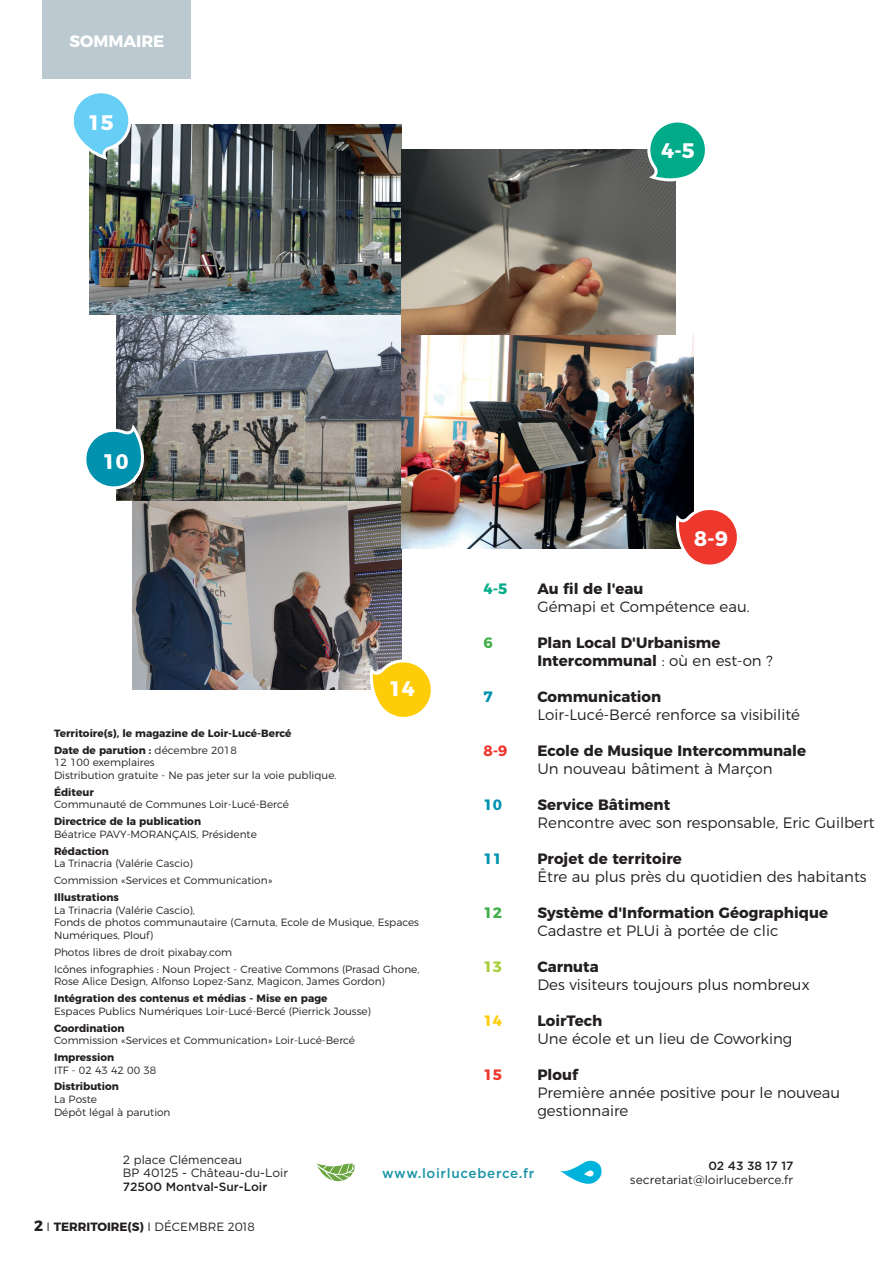
<style>
.page{position:relative;width:893px;height:1263px;background:#fff}
.page>*{position:absolute;margin:0;border:0;box-sizing:border-box;transform-origin:0 0}
.t1{font:700 21px "Montserrat";color:#fff}
.t2{font:700 16.5px "Montserrat";color:#fff}
.t3{font:300 15px/18px "Montserrat";color:#231f20}
.t4{font:700 15px/18px "Montserrat";color:#231f20}
.t5{font:700 15px "Montserrat";color:#0092ae}
.t6{font:700 15px "Montserrat";color:#ee372d}
.t7{font:700 15px "Montserrat";color:#00ab89}
.t8{font:700 15px "Montserrat";color:#40ae49}
.t9{font:700 15px "Montserrat";color:#a6ce39}
.t10{font:700 15px "Montserrat";color:#fecd08}
.t11{font:500 13.5px "Gotham";letter-spacing:.05em;color:#1994a7}
.t12{font:12px/13.5px "Gotham";color:#231f20}
.t13{font:500 12px "Gotham";color:#231f20}
.t14{font:300 12px "Montserrat";color:#231f20}
.t15{font:300 10.5px/12.6px "Montserrat";color:#231f20}
.t16{font:700 10.5px "Montserrat";color:#231f20}
.s1{font-weight:700}
.s2{font-weight:300}
.s3{font-weight:700;font-size:15px}
</style>
<div class="page">
<img style="left:132px;top:500px;width:270px;height:190px">
<img style="left:116px;top:314px;width:286px;height:186px">
<img style="left:89px;top:124px;width:313px;height:190px">
<img style="left:402px;top:334px;width:292px;height:214px">
<img style="left:402px;top:150px;width:273px;height:184px">
<div style="left:43px;top:0;width:148px;height:79px;background:#bcc9d0"></div>
<svg style="left:646px;top:122px;width:59px;height:61px"></svg>
<img style="left:73px;top:93px;width:62px;height:121px">
<svg style="left:675px;top:506px;width:62px;height:59px"></svg>
<svg style="left:316px;top:1163px;width:39px;height:18px"></svg>
<svg style="left:560px;top:1160px;width:42px;height:24px"></svg>
<svg style="left:369px;top:658px;width:62px;height:59px"></svg>
<svg style="left:86px;top:426px;width:57px;height:65px"></svg>
<p class="t2" style="left:69px;top:27px;width:96px">SOMMAIRE</p>
<p class="t1" style="left:88px;top:105px;width:27px">15</p>
<p class="t1" style="left:661px;top:133px;width:35px">4-5</p>
<p class="t1" style="left:389px;top:671px;width:27px">14</p>
<p class="t16" style="left:54px;top:724px;width:239px">Territoire(s), le magazine de Loir-Lucé-Bercé</p>
<p class="t15" style="left:54px;top:743px;width:284px"><span class="s1">Date de parution :</span> décembre 2018<br>12 100 exemplaires<br>Distribution gratuite - Ne pas jeter sur la voie publique.</p>
<p class="t15" style="left:54px;top:785px;width:236px"><span class="s1">Éditeur<br></span>Communauté de Communes Loir-Lucé-Bercé</p>
<p class="t15" style="left:54px;top:814px;width:204px"><span class="s1">Directrice de la publication<br></span>Béatrice PAVY-MORANÇAIS, Présidente</p>
<p class="t15" style="left:54px;top:844px;width:140px"><span class="s1">Rédaction<br></span>La Trinacria (Valérie Cascio)</p>
<p class="t15" style="left:54px;top:873px;width:220px">Commission «Services et Communication»</p>
<p class="t15" style="left:54px;top:890px;width:366px"><span class="s1">Illustrations<br></span>La Trinacria (Valérie Cascio),<br>Fonds de photos communautaire (Carnuta, Ecole de Musique, Espaces Numériques, Plouf)</p>
<p class="t15" style="left:54px;top:945px;width:180px">Photos libres de droit pixabay.com</p>
<p class="t15" style="left:54px;top:962px;width:367px">Icônes infographies : Noun Project - Creative Commons (Prasad Ghone,<br>Rose Alice Design, Alfonso Lopez-Sanz, Magicon, James Gordon)</p>
<p class="t15" style="left:54px;top:991px;width:318px"><span class="s1">Intégration des contenus et médias - Mise en page<br></span>Espaces Publics Numériques Loir-Lucé-Bercé (Pierrick Jousse)</p>
<p class="t15" style="left:54px;top:1020px;width:303px"><span class="s1">Coordination<br></span>Commission «Services et Communication» Loir-Lucé-Bercé</p>
<p class="t15" style="left:54px;top:1050px;width:104px"><span class="s1">Impression<br></span>ITF - 02 43 42 00 38</p>
<p class="t15" style="left:54px;top:1079px;width:118px"><span class="s1">Distribution<br></span>La Poste<br>Dépôt légal à parution</p>
<p class="t1" style="left:694px;top:522px;width:35px">8-9</p>
<p class="t7" style="left:483px;top:576px;width:26px">4-5</p>
<p class="t4" style="left:537px;top:578px;width:108px">Au fil de l'eau</p>
<p class="t3" style="left:537px;top:596px;width:214px">Gémapi et Compétence eau.</p>
<p class="t8" style="left:483px;top:630px;width:11px">6</p>
<p class="t4" style="left:537px;top:632px;width:184px">Plan Local D'Urbanisme</p>
<p class="t4" style="left:537px;top:650px;width:237px">Intercommunal <span class="s2">: où en est-on ?</span></p>
<p class="t5" style="left:483px;top:684px;width:11px">7</p>
<p class="t4" style="left:537px;top:686px;width:125px">Communication</p>
<p class="t3" style="left:537px;top:704px;width:264px">Loir-Lucé-Bercé renforce sa visibilité</p>
<p class="t6" style="left:483px;top:738px;width:26px">8-9</p>
<p class="t4" style="left:537px;top:740px;width:270px">Ecole de Musique Intercommunale<br><span class="s2">Un nouveau bâtiment à Marçon</span></p>
<p class="t5" style="left:483px;top:792px;width:20px">10</p>
<p class="t4" style="left:537px;top:794px;width:134px">Service Bâtiment</p>
<p class="t3" style="left:537px;top:812px;width:339px">Rencontre avec son responsable, Eric Guilbert</p>
<p class="t5" style="left:483px;top:846px;width:20px">11</p>
<p class="t4" style="left:537px;top:848px;width:146px">Projet de territoire</p>
<p class="t3" style="left:537px;top:866px;width:331px">Être au plus près du quotidien des habitants</p>
<p class="t8" style="left:483px;top:900px;width:20px">12</p>
<p class="t4" style="left:537px;top:902px;width:292px">Système d'Information Géographique</p>
<p class="t3" style="left:537px;top:920px;width:243px">Cadastre et PLUi à portée de clic</p>
<p class="t9" style="left:483px;top:954px;width:19px">13</p>
<p class="t4" style="left:537px;top:956px;width:63px">Carnuta</p>
<p class="t3" style="left:537px;top:974px;width:274px">Des visiteurs toujours plus nombreux</p>
<p class="t10" style="left:483px;top:1008px;width:20px">14</p>
<p class="t4" style="left:537px;top:1010px;width:67px">LoirTech</p>
<p class="t3" style="left:537px;top:1028px;width:257px">Une école et un lieu de Coworking</p>
<p class="t6" style="left:483px;top:1062px;width:20px">15</p>
<p class="t4" style="left:537px;top:1064px;width:42px">Plouf</p>
<p class="t3" style="left:537px;top:1082px;width:304px">Première année positive pour le nouveau gestionnaire</p>
<p class="t12" style="left:123px;top:1152px;width:167px">2 place Clémenceau<br>BP 40125 - Château-du-Loir</p>
<p class="t13" style="left:123px;top:1178px;width:146px">72500 Montval-Sur-Loir</p>
<p class="t14" style="left:34px;top:1217px;width:222px"><span class="s3">2</span> I <span class="s1">TERRITOIRE(S)</span> I DÉCEMBRE 2018</p>
<p class="t11" style="left:382px;top:1164px;width:154px">www.loirluceberce.fr</p>
<p class="t13" style="left:708px;top:1158px;width:87px">02 43 38 17 17</p>
<p class="t12" style="left:630px;top:1172px;width:165px">secretariat@loirluceberce.fr</p>
</div>
